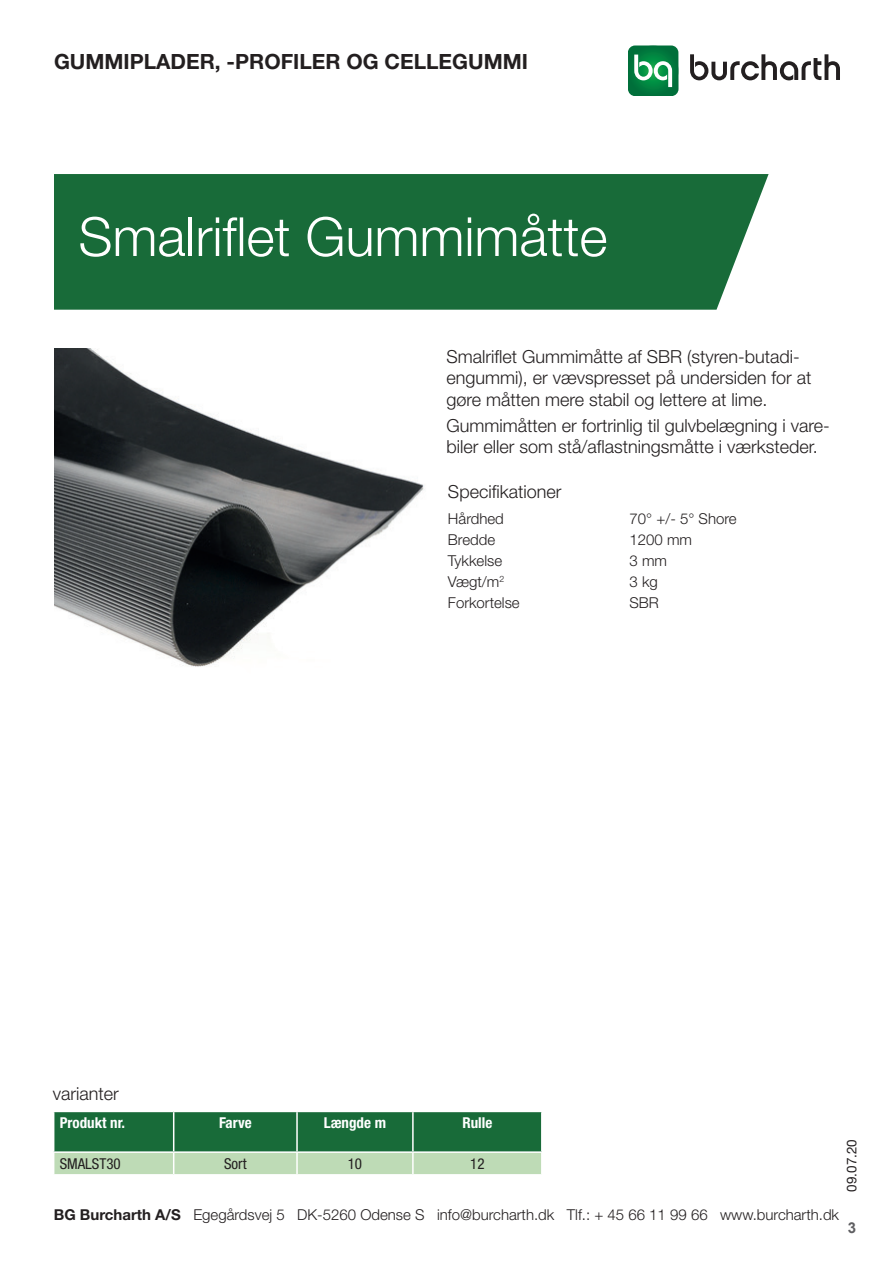
<style>
.page{position:relative;width:893px;height:1263px;background:#fff}
.page>*{position:absolute;margin:0;border:0;box-sizing:border-box;transform-origin:0 0}
.t1{font:300 54px "Helvetica Neue LT Std";color:#fff}
.t2{font:700 21px "Helvetica Neue LT Std";color:#231f20}
.t3{font:300 18px/21.6px "Helvetica Neue LT Std";color:#231f20}
.t4{font:300 15px "Helvetica Neue LT Std";color:#231f20}
.t5{font:700 condensed 15px "Helvetica Neue LT Std";color:#fff}
.t6{font:condensed 15px "Helvetica Neue LT Std";color:#231f20}
.t7{font:700 15px "Arial";color:#5f5f62}
.t8{font:13.5px "Helvetica Neue LT Std";color:#231f20}
.s1{font-weight:700}
</style>
<div class="page">
<svg style="left:628px;top:45px;width:50px;height:51px;background:#329563"></svg>
<svg style="left:690px;top:54px;width:150px;height:26px"></svg>
<div style="left:54px;top:174px;width:715px;height:136px;background:#186b39"></div>
<img style="left:54px;top:349px;width:370px;height:318px">
<svg style="left:53px;top:1111px;width:489px;height:63px;background:#59966b"></svg>
<hr style="left:297px;top:1151px;width:116px;height:2px;background:#fff">
<hr style="left:296px;top:1153px;width:2px;height:21px;background:#fff">
<hr style="left:413px;top:1151px;width:130px;height:2px;background:#fff">
<hr style="left:412px;top:1153px;width:2px;height:21px;background:#fff">
<hr style="left:541px;top:1153px;width:2px;height:21px;background:#fff">
<p class="t2" style="left:54px;top:49px;width:475px">GUMMIPLADER, -PROFILER OG CELLEGUMMI</p>
<h1 class="t1" style="left:78px;top:204px;width:530px">Smalriflet Gummimåtte</h1>
<p class="t3" style="left:446px;top:345px;width:367px">Smalriflet Gummimåtte af SBR (styren-butadi&shy;engummi), er vævspresset på undersiden for at gøre måtten mere stabil og lettere at lime.</p>
<p class="t3" style="left:446px;top:414px;width:385px">Gummimåtten er fortrinlig til gulvbelægning i vare&shy;biler eller som stå/aflastningsmåtte i værksteder.</p>
<p class="t3" style="left:448px;top:481px;width:115px">Specifikationer</p>
<p class="t4" style="left:448px;top:509px;width:57px">Hårdhed</p>
<p class="t4" style="left:629px;top:509px;width:109px">70° +/- 5° Shore</p>
<p class="t4" style="left:448px;top:530px;width:49px">Bredde</p>
<p class="t4" style="left:629px;top:530px;width:64px">1200 mm</p>
<p class="t4" style="left:448px;top:551px;width:56px">Tykkelse</p>
<p class="t4" style="left:629px;top:551px;width:39px">3 mm</p>
<p class="t4" style="left:448px;top:572px;width:58px">Vægt/m<sup>2</sup></p>
<p class="t4" style="left:629px;top:572px;width:30px">3 kg</p>
<p class="t4" style="left:448px;top:593px;width:73px">Forkortelse</p>
<p class="t4" style="left:629px;top:593px;width:31px">SBR</p>
<p class="t3" style="left:53px;top:1083px;width:68px">varianter</p>
<p class="t5" style="left:60px;top:1114px;width:67px">Produkt nr.</p>
<p class="t5" style="left:219px;top:1114px;width:34px">Farve</p>
<p class="t5" style="left:324px;top:1114px;width:64px">Længde m</p>
<p class="t5" style="left:462px;top:1114px;width:31px">Rulle</p>
<p class="t6" style="left:60px;top:1155px;width:63px">SMALST30</p>
<p class="t6" style="left:224px;top:1155px;width:24px">Sort</p>
<p class="t6" style="left:348px;top:1155px;width:16px">10</p>
<p class="t6" style="left:470px;top:1155px;width:16px">12</p>
<p class="t8" style="left:844px;top:1192px;width:54px;rotate:-90deg">09.07.20</p>
<p class="t4" style="left:54px;top:1205px;width:787px"><span class="s1">BG Burcharth A/S</span> Egegårdsvej 5 DK-5260 Odense S info@burcharth.dk Tlf.: + 45 66 11 99 66 www.burcharth.dk</p>
<p class="t7" style="left:848px;top:1217px;width:10px">3</p>
</div>
